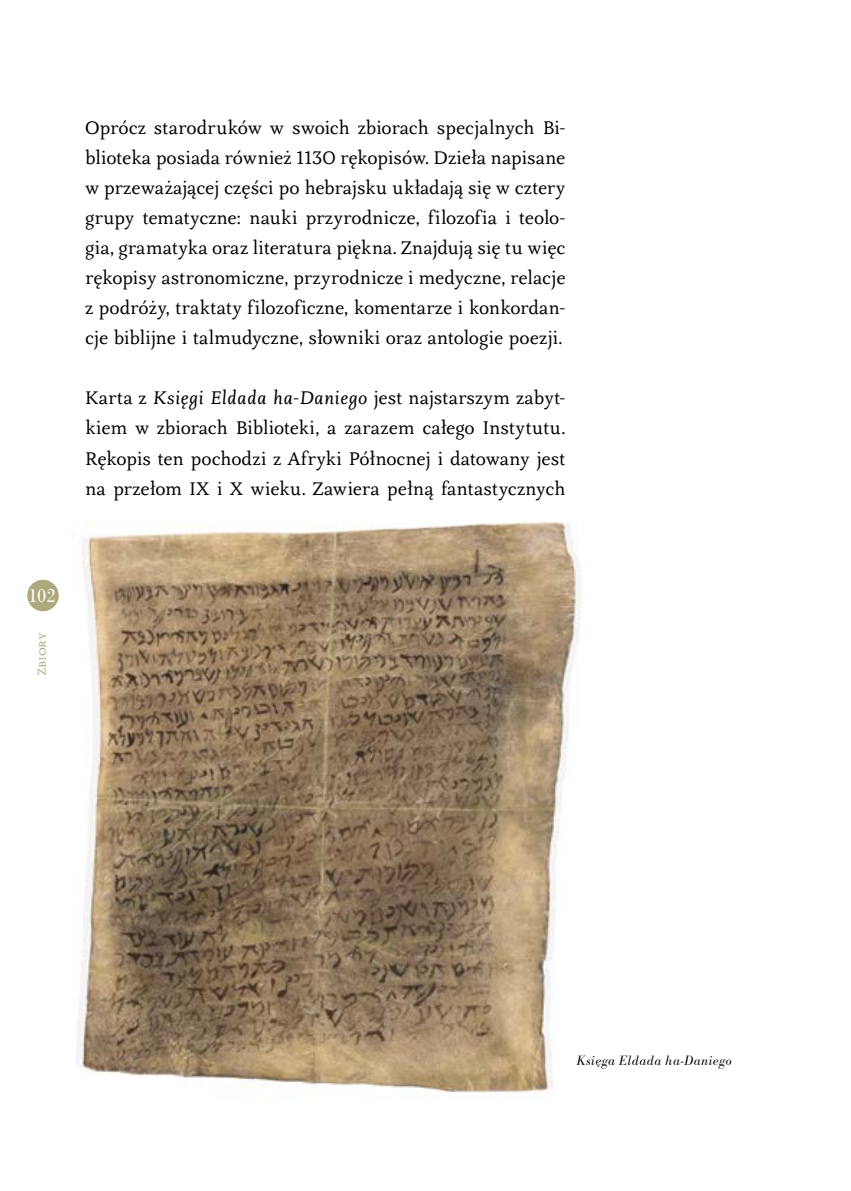
<style>
.page{position:relative;width:851px;height:1191px;background:#fff}
.page>*{position:absolute;margin:0;border:0;box-sizing:border-box;transform-origin:0 0}
.t1{font:22px/30px "Fiesole Text";letter-spacing:-.005em;color:#000;text-align:justify}
.t2{font:20px "Bodoni";color:#fff;scale:.95 1}
.t3{font:italic 300 14px "Bodoni Ant";letter-spacing:.04em;color:#000}
.t4{font:14px "Fiesole Text";letter-spacing:-.015em;color:#ada879}
.s1{font-style:italic}
</style>
<div class="page">
<img style="left:48px;top:522px;width:532px;height:572px">
<div style="left:27px;top:580px;width:32px;height:31px;background:#ada879;border-radius:50%"></div>
<p class="t1" style="left:85px;top:114px;width:482px">Oprócz starodruków w swoich zbiorach specjalnych Bi&shy;blioteka posiada również 1130 rękopisów. Dzieła napisane w przeważającej części po hebrajsku układają się w cztery grupy tematyczne: nauki przyrodnicze, filozofia i teolo&shy;gia, gramatyka oraz literatura piękna. Znajdują się tu więc rękopisy astronomiczne, przyrodnicze i medyczne, relacje z podróży, traktaty filozoficzne, komentarze i konkordan&shy;cje biblijne i talmudyczne, słowniki oraz antologie poezji.</p>
<p class="t1" style="left:85px;top:384px;width:482px">Karta z <span class="s1">Księgi Eldada ha-Daniego</span> jest najstarszym zabyt&shy;kiem w zbiorach Biblioteki, a zarazem całego Instytutu.<br>Rękopis ten pochodzi z Afryki Północnej i datowany jest na przełom IX i X wieku. Zawiera pełną fantastycznych</p>
<p class="t2" style="left:29px;top:584px;width:30px">102</p>
<p class="t4" style="left:35px;top:675px;width:44px;rotate:-90deg">Zbiory</p>
<p class="t3" style="left:576px;top:1052px;width:157px">Księga Eldada ha-Daniego</p>
</div>
